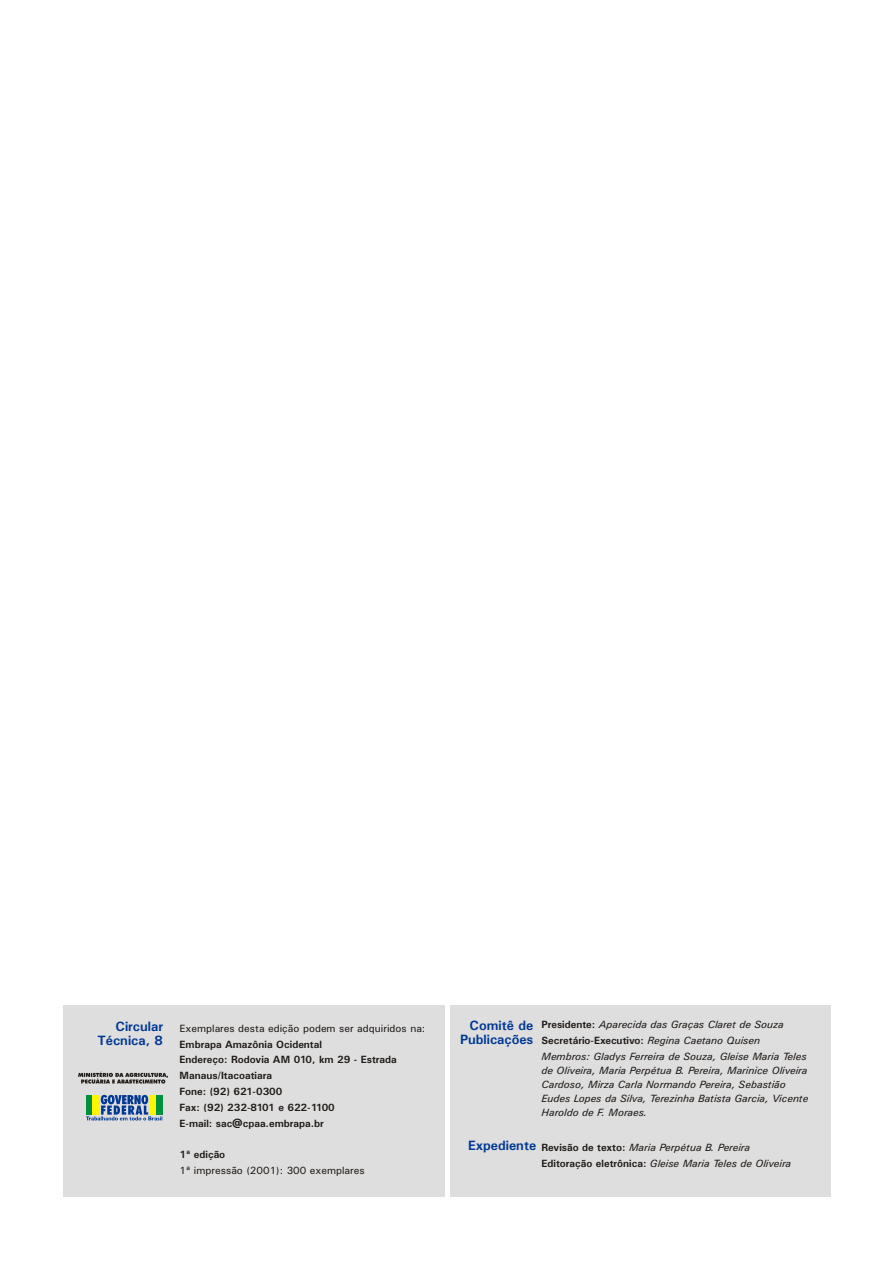
<style>
.page{position:relative;width:894px;height:1263px;background:#fff}
.page>*{position:absolute;margin:0;border:0;box-sizing:border-box;transform-origin:0 0}
.t1{font:700 13.5px/14px "Univers";color:#003894;text-align:right}
.t2{font:italic 10.5px/15.8px "Univers";color:#1f1a17}
.t3{font:700 10.5px/15.8px "Univers";color:#1f1a17}
.t4{font:10.5px "Univers";color:#1f1a17}
.s1{font-weight:700;font-style:normal}
</style>
<div class="page">
<div style="left:450px;top:1005px;width:380px;height:191px;background:#dedede"></div>
<div style="left:64px;top:1005px;width:381px;height:191px;background:#dedede"></div>
<svg style="left:86px;top:1095px;width:76px;height:25px"></svg>
<div style="left:86px;top:1095px;width:6px;height:20px;background:#009140"></div>
<div style="left:150px;top:1095px;width:6px;height:20px;background:#fff500"></div>
<div style="left:92px;top:1095px;width:7px;height:20px;background:#fff500"></div>
<div style="left:156px;top:1095px;width:7px;height:20px;background:#009140"></div>
<svg style="left:78px;top:1072px;width:90px;height:12px"></svg>
<p class="t1" style="left:97px;top:1020px;width:67px">Circular<br>Técnica, 8</p>
<p class="t4" style="left:180px;top:1024px;width:247px">Exemplares desta edição podem ser adquiridos na:</p>
<p class="t3" style="left:180px;top:1037px;width:219px">Embrapa Amazônia Ocidental<br>Endereço: Rodovia AM 010, km 29 - Estrada<br>Manaus/Itacoatiara<br>Fone: (92) 621-0300<br>Fax: (92) 232-8101 e 622-1100<br>E-mail: sac@cpaa.embrapa.br</p>
<p class="t3" style="left:180px;top:1148px;width:47px">1ª edição</p>
<p class="t4" style="left:180px;top:1167px;width:187px">1ª impressão (2001): 300 exemplares</p>
<p class="t1" style="left:460px;top:1019px;width:75px">Comitê de<br>Publicações</p>
<p class="t2" style="left:542px;top:1017px;width:267px"><span class="s1">Presidente:</span> Aparecida das Graças Claret de Souza<br><span class="s1">Secretário-Executivo:</span> Regina Caetano Quisen<br>Membros: Gladys Ferreira de Souza, Gleise Maria Teles</p>
<p class="t2" style="left:542px;top:1064px;width:268px;line-height:14.2px">de Oliveira, Maria Perpétua B. Pereira, Marinice Oliveira Cardoso, Mirza Carla Normando Pereira, Sebastião Eudes Lopes da Silva, Terezinha Batista Garcia, Vicente Haroldo de F. Moraes.</p>
<p class="t1" style="left:468px;top:1140px;width:70px">Expediente</p>
<p class="t2" style="left:542px;top:1140px;width:251px"><span class="s1">Revisão de texto:</span> Maria Perpétua B. Pereira<br><span class="s1">Editoração eletrônica:</span> Gleise Maria Teles de Oliveira</p>
</div>
